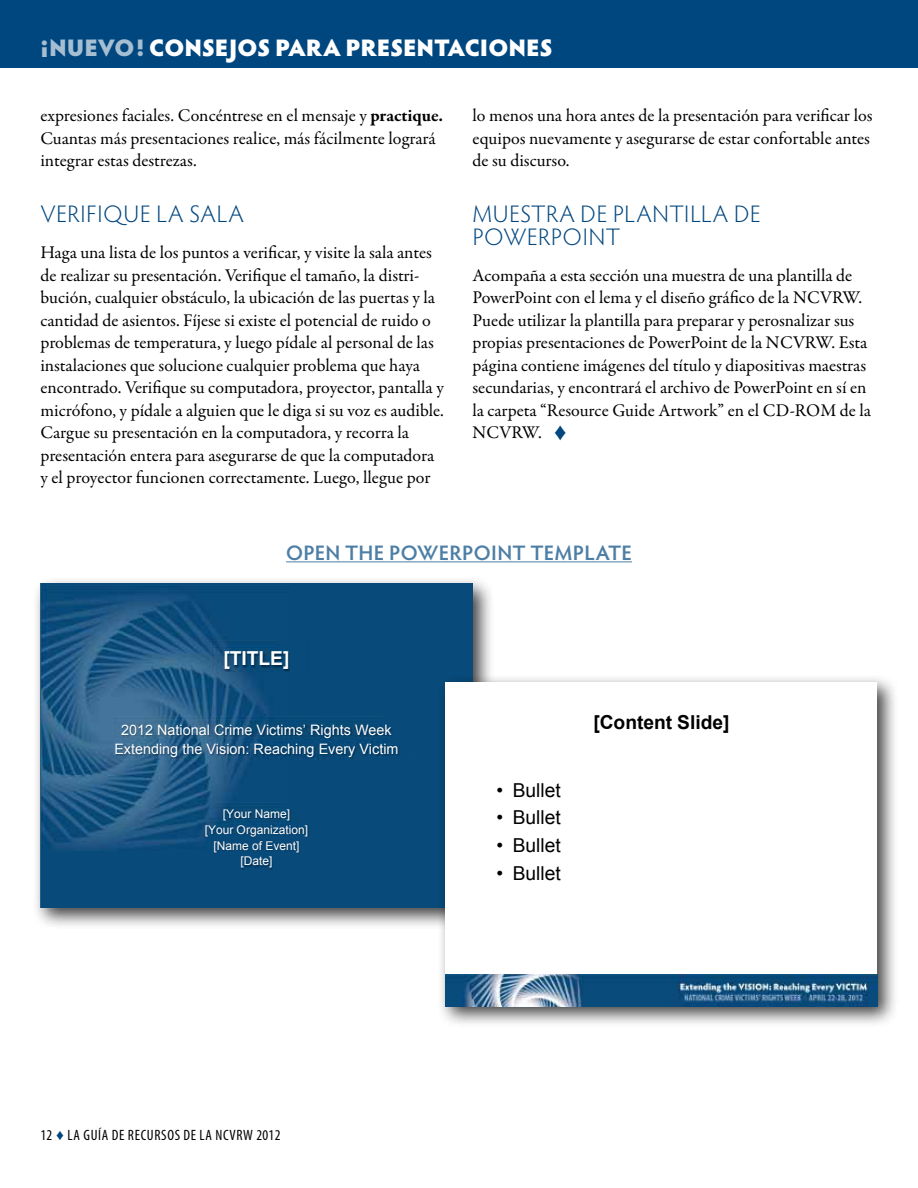
<style>
.page{position:relative;width:918px;height:1188px;background:#fff}
.page>*{position:absolute;margin:0;border:0;box-sizing:border-box;transform-origin:0 0}
.t1{font:300 24px/22.5px "Hypatia Sans Pro";letter-spacing:.035em;color:#00467f}
.t2{font:900 24px "Hypatia Sans Pro";letter-spacing:-.01em;color:#fff}
.t3{font:600 21px "Hypatia Sans Pro";letter-spacing:.015em;color:#4d7ea5}
.t4{font:19.2px "Arial";color:#000}
.t5{font:700 19.2px "Arial";color:#000}
.t6{font:700 19.2px "Arial";color:#fff}
.t7{font:18px/22.5px "Garamond Premr Pro";color:#000}
.t8{font:condensed 15px "Myriad Pro";letter-spacing:.045em;color:#000}
.t9{font:14.4px/19px "Arial";color:#fff;text-align:center}
.t10{font:12px/15.9px "Arial";color:#fff;text-align:center}
.s1{color:#a6bed2}
.s2{font-weight:700}
.s3{font-family:"Century";font-size:24px;color:#00467f}
.s4{font-family:"Century";font-stretch:normal;color:#00467f}
</style>
<div class="page">
<div style="left:0;top:0;width:918px;height:68px;background:#00467f"></div>
<hr style="left:286px;top:561px;width:346px;height:1px;background:#4d7ea5">
<div style="left:31px;top:575px;width:463px;height:354px;background:#000;opacity:.75"></div>
<div style="left:41px;top:584px;width:431px;height:324px;background:#084a7a"></div>
<img style="left:42px;top:586px;width:247px;height:264px">
<img style="left:112px;top:716px;width:271px;height:19px">
<img style="left:383px;top:716px;width:23px;height:19px">
<img style="left:106px;top:735px;width:284px;height:24px">
<img style="left:390px;top:735px;width:23px;height:24px">
<img style="left:215px;top:802px;width:68px;height:16px">
<img style="left:283px;top:802px;width:19px;height:16px">
<img style="left:197px;top:818px;width:104px;height:20px">
<img style="left:301px;top:818px;width:19px;height:20px">
<img style="left:206px;top:834px;width:86px;height:20px">
<img style="left:292px;top:834px;width:20px;height:20px">
<img style="left:233px;top:850px;width:32px;height:20px">
<img style="left:265px;top:850px;width:20px;height:20px">
<img style="left:212px;top:641px;width:66px;height:31px">
<img style="left:278px;top:641px;width:31px;height:31px">
<div style="left:436px;top:673px;width:463px;height:355px;background:#000;opacity:.75"></div>
<div style="left:446px;top:682px;width:432px;height:324px;background:#fff"></div>
<img style="left:446px;top:975px;width:431px;height:31px">
<h1 class="t2" style="left:40px;top:30px;width:514px"><span class="s1">¡NUEVO!</span> CONSEJOS PARA PRESENTACIONES</h1>
<p class="t7" style="left:40px;top:105px;width:404px">expresiones faciales. Concéntrese en el mensaje y <span class="s2">practique.<br></span>Cuantas más presentaciones realice, más fácilmente logrará integrar estas destrezas.</p>
<h2 class="t1" style="left:41px;top:202px;width:204px">VERIFIQUE LA SALA</h2>
<p class="t7" style="left:40px;top:242px;width:405px">Haga una lista de los puntos a verificar, y visite la sala antes de realizar su presentación. Verifique el tamaño, la distri&shy;bución, cualquier obstáculo, la ubicación de las puertas y la cantidad de asientos. Fíjese si existe el potencial de ruido o problemas de temperatura, y luego pídale al personal de las instalaciones que solucione cualquier problema que haya encontrado. Verifique su computadora, proyector, pantalla y micrófono, y pídale a alguien que le diga si su voz es audible.<br>Cargue su presentación en la computadora, y recorra la presentación entera para asegurarse de que la computadora y el proyector funcionen correctamente. Luego, llegue por</p>
<p class="t7" style="left:472px;top:105px;width:402px">lo menos una hora antes de la presentación para verificar los equipos nuevamente y asegurarse de estar confortable antes de su discurso.</p>
<h2 class="t1" style="left:473px;top:202px;width:289px">MUESTRA DE PLANTILLA DE<br>POwERPOINT</h2>
<p class="t7" style="left:472px;top:264px;width:400px">Acompaña a esta sección una muestra de una plantilla de PowerPoint con el lema y el diseño gráfico de la NCVRW.<br>Puede utilizar la plantilla para preparar y perosnalizar sus propias presentaciones de PowerPoint de la NCVRW. Esta página contiene imágenes del título y diapositivas maestras secundarias, y encontrará el archivo de PowerPoint en sí en la carpeta “Resource Guide Artwork” en el CD-ROM de la NCVRW. <span class="s3">♦</span></p>
<h3 class="t3" style="left:286px;top:538px;width:347px">OPEN THE POwERPOINT TEMPLATE</h3>
<p class="t6" style="left:223px;top:646px;width:68px">[TITLE]</p>
<p class="t9" style="left:114px;top:721px;width:286px">2012 National Crime Victims’ Rights Week<br>Extending the Vision: Reaching Every Victim</p>
<p class="t10" style="left:205px;top:806px;width:105px">[Your Name]<br>[Your Organization] [Name of Event] [Date]</p>
<p class="t8" style="left:40px;top:1126px;width:242px">12 <span class="s4">♦</span> LA GUÍA DE RECURSOS DE LA NCVRW 2012</p>
<p class="t4" style="left:497px;top:777px;width:66px">• Bullet</p>
<p class="t4" style="left:497px;top:805px;width:66px">• Bullet</p>
<p class="t4" style="left:497px;top:833px;width:66px">• Bullet</p>
<p class="t4" style="left:497px;top:860px;width:66px">• Bullet</p>
<p class="t5" style="left:593px;top:710px;width:138px">[Content Slide]</p>
</div>
